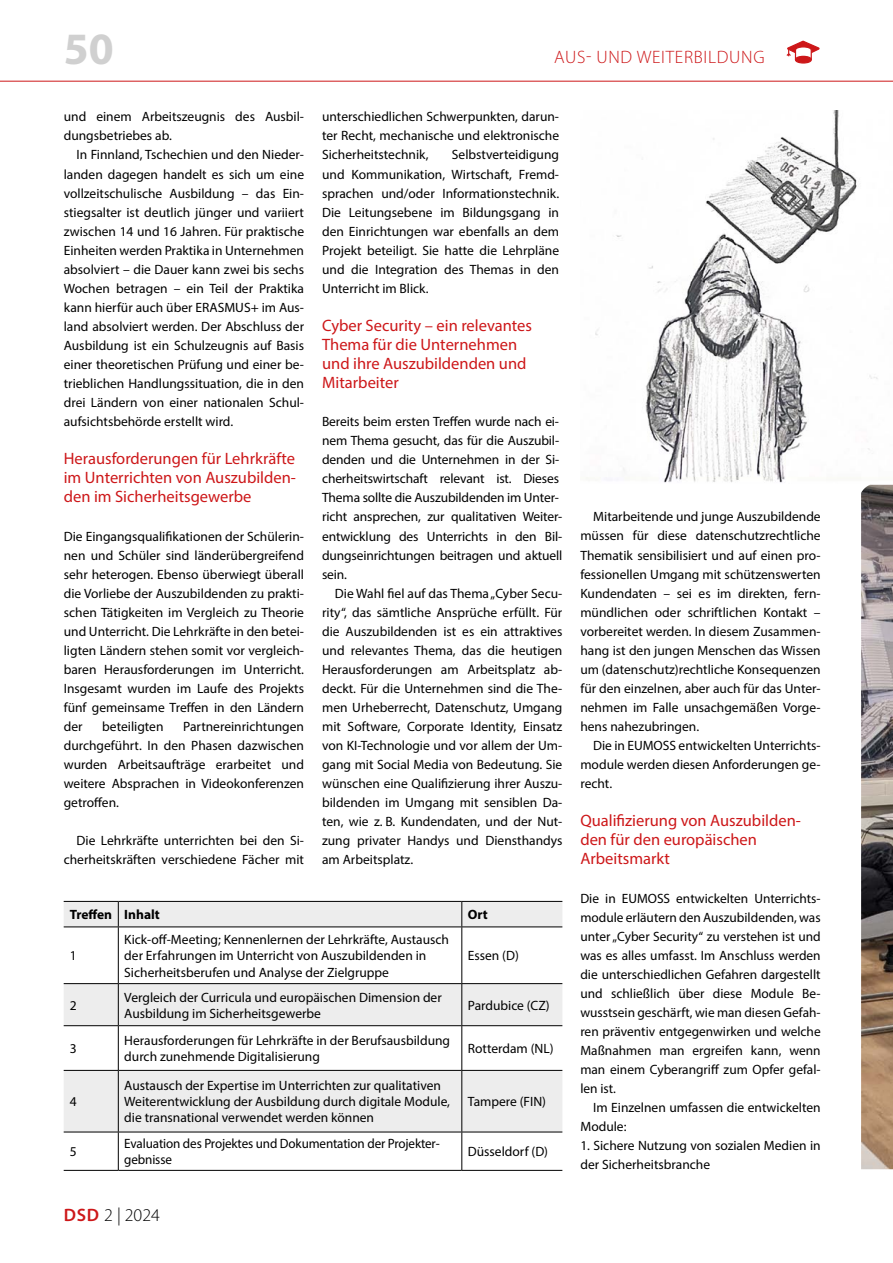
<style>
.page{position:relative;width:893px;height:1263px;background:#fff}
.page>*{position:absolute;margin:0;border:0;box-sizing:border-box;transform-origin:0 0}
.t1{font:700 45px "Myriad Pro";color:#d0d0d0}
.t2{font:300 18px "Myriad Pro";letter-spacing:.04em;color:#cd1719}
.t3{font:300 18px "Myriad Pro";color:#000}
.t4{font:16.5px/19px "Myriad Pro";color:#cd1719}
.t5{font:13.5px/19px "Myriad Pro";color:#000}
.t6{font:700 13.5px "Myriad Pro";color:#000}
.s1{font-weight:600;color:#cd1719}
</style>
<div class="page">
<hr style="left:0;top:81px;width:893px;height:1px;background:#cd1719">
<svg style="left:786px;top:41px;width:34px;height:23px"></svg>
<img style="left:586px;top:111px;width:292px;height:372px">
<img style="left:861px;top:485px;width:32px;height:684px">
<svg style="left:64px;top:902px;width:498px;height:230px;fill:#ededed"></svg>
<hr style="left:64px;top:901px;width:54px;height:1px;background:#000">
<hr style="left:118px;top:901px;width:344px;height:1px;background:#000">
<svg style="left:118px;top:902px;width:1px;height:24px"></svg>
<hr style="left:462px;top:901px;width:100px;height:1px;background:#000">
<svg style="left:461px;top:902px;width:1px;height:24px"></svg>
<hr style="left:64px;top:926px;width:54px;height:1px;background:#000">
<hr style="left:118px;top:926px;width:344px;height:1px;background:#000">
<hr style="left:118px;top:927px;width:1px;height:56px;background:#000">
<hr style="left:462px;top:926px;width:100px;height:1px;background:#000">
<hr style="left:461px;top:927px;width:1px;height:56px;background:#000">
<hr style="left:64px;top:983px;width:54px;height:1px;background:#000">
<hr style="left:118px;top:983px;width:344px;height:1px;background:#000">
<hr style="left:118px;top:984px;width:1px;height:41px;background:#000">
<hr style="left:462px;top:983px;width:100px;height:1px;background:#000">
<hr style="left:461px;top:984px;width:1px;height:41px;background:#000">
<hr style="left:64px;top:1025px;width:54px;height:1px;background:#000">
<hr style="left:118px;top:1025px;width:344px;height:1px;background:#000">
<hr style="left:118px;top:1026px;width:1px;height:44px;background:#000">
<hr style="left:462px;top:1025px;width:100px;height:1px;background:#000">
<hr style="left:461px;top:1026px;width:1px;height:44px;background:#000">
<hr style="left:64px;top:1070px;width:54px;height:1px;background:#000">
<hr style="left:118px;top:1070px;width:344px;height:1px;background:#000">
<hr style="left:118px;top:1071px;width:1px;height:61px;background:#000">
<hr style="left:462px;top:1070px;width:100px;height:1px;background:#000">
<hr style="left:461px;top:1071px;width:1px;height:61px;background:#000">
<hr style="left:64px;top:1132px;width:54px;height:1px;background:#000">
<hr style="left:118px;top:1132px;width:344px;height:1px;background:#000">
<hr style="left:118px;top:1132px;width:1px;height:38px;background:#000">
<hr style="left:462px;top:1132px;width:100px;height:1px;background:#000">
<hr style="left:461px;top:1132px;width:1px;height:38px;background:#000">
<hr style="left:64px;top:1170px;width:54px;height:1px;background:#000">
<hr style="left:118px;top:1170px;width:344px;height:1px;background:#000">
<hr style="left:462px;top:1170px;width:100px;height:1px;background:#000">
<h1 class="t1" style="left:64px;top:20px;width:51px">50</h1>
<h2 class="t2" style="left:554px;top:47px;width:212px">AUS- UND WEITERBILDUNG</h2>
<p class="t5" style="left:64px;top:107px;width:242px">und einem Arbeitszeugnis des Ausbil&shy;dungsbetriebes ab.</p>
<p class="t5" style="left:64px;top:145px;width:242px;text-align:justify;text-indent:13px">In Finnland, Tschechien und den Nieder&shy;landen dagegen handelt es sich um eine vollzeitschulische Ausbildung – das Ein&shy;stiegsalter ist deutlich jünger und variiert zwischen 14 und 16 Jahren. Für praktische Einheiten werden Praktika in Unternehmen absolviert – die Dauer kann zwei bis sechs Wochen betragen – ein Teil der Praktika kann hierfür auch über ERASMUS+ im Aus&shy;land absolviert werden. Der Abschluss der Ausbildung ist ein Schulzeugnis auf Basis einer theoretischen Prüfung und einer be&shy;trieblichen Handlungssituation, die in den drei Ländern von einer nationalen Schul&shy;aufsichtsbehörde erstellt wird.</p>
<p class="t4" style="left:64px;top:449px;width:234px;text-align:justify">Herausforderungen für Lehrkräfte im Unterrichten von Auszubilden&shy;den im Sicherheitsgewerbe</p>
<p class="t5" style="left:64px;top:526px;width:242px;text-align:justify">Die Eingangsqualifikationen der Schülerin&shy;nen und Schüler sind länderübergreifend sehr heterogen. Ebenso überwiegt überall die Vorliebe der Auszubildenden zu prakti&shy;schen Tätigkeiten im Vergleich zu Theorie und Unterricht. Die Lehrkräfte in den betei&shy;ligten Ländern stehen somit vor vergleich&shy;baren Herausforderungen im Unterricht.<br>Insgesamt wurden im Laufe des Projekts fünf gemeinsame Treffen in den Ländern der</p>
<p class="t5" style="left:64px;top:717px;width:242px;text-align:justify;text-indent:119px">Partnereinrichtungen durchgeführt. In den Phasen dazwischen wurden Arbeitsaufträge erarbeitet und weitere Absprachen in Videokonferenzen getroffen.</p>
<p class="t5" style="left:64px;top:831px;width:242px;text-align:right">Die Lehrkräfte unterrichten bei den Si&shy;cherheitskräften verschiedene Fächer mit</p>
<p class="t5" style="left:102px;top:717px;width:63px">beteiligten</p>
<p class="t5" style="left:322px;top:107px;width:239px;text-align:justify">unterschiedlichen Schwerpunkten, darun&shy;ter Recht, mechanische und elektronische Sicherheitstechnik,</p>
<p class="t5" style="left:322px;top:145px;width:239px;text-align:justify;text-indent:130px">Selbstverteidigung und Kommunikation, Wirtschaft, Fremd&shy;sprachen und/oder Informationstechnik.<br>Die Leitungsebene im Bildungsgang in den Einrichtungen war ebenfalls an dem Projekt beteiligt. Sie hatte die Lehrpläne und die Integration des Themas in den Unterricht im Blick.</p>
<p class="t4" style="left:322px;top:316px;width:212px">Cyber Security – ein relevantes<br>Thema für die Unternehmen und ihre Auszubildenden und<br>Mitarbeiter</p>
<p class="t5" style="left:322px;top:412px;width:242px">Bereits beim ersten Treffen wurde nach ei&shy;nem Thema gesucht, das für die Auszubil&shy;denden und die Unternehmen in der Si&shy;cherheitswirtschaft relevant ist. Dieses Thema sollte die Auszubildenden im Unter&shy;richt ansprechen, zur qualitativen Weiter&shy;entwicklung des Unterrichts in den Bil&shy;dungseinrichtungen beitragen und aktuell sein.</p>
<p class="t5" style="left:322px;top:583px;width:242px;text-align:justify;text-indent:13px">Die Wahl fiel auf das Thema „Cyber Secu&shy;rity“, das sämtliche Ansprüche erfüllt. Für die Auszubildenden ist es ein attraktives und relevantes Thema, das die heutigen Herausforderungen am Arbeitsplatz ab&shy;deckt. Für die Unternehmen sind die The&shy;men Urheberrecht, Datenschutz, Umgang mit Software, Corporate Identity, Einsatz von KI-Technologie und vor allem der Um&shy;gang mit Social Media von Bedeutung. Sie wünschen eine Qualifizierung ihrer Auszu&shy;bildenden im Umgang mit sensiblen Da&shy;ten, wie z. B. Kundendaten, und der Nut&shy;zung privater Handys und Diensthandys am Arbeitsplatz.</p>
<p class="t6" style="left:70px;top:906px;width:92px">Treffen Inhalt</p>
<p class="t6" style="left:468px;top:906px;width:22px">Ort</p>
<p class="t5" style="left:70px;top:946px;width:8px">1</p>
<p class="t5" style="left:124px;top:931px;width:326px;line-height:16.2px">Kick-off-Meeting; Kennenlernen der Lehrkräfte, Austausch der Erfahrungen im Unterricht von Auszubildenden in<br>Sicherheitsberufen und Analyse der Zielgruppe</p>
<p class="t5" style="left:468px;top:946px;width:53px">Essen (D)</p>
<p class="t5" style="left:70px;top:995px;width:8px">2</p>
<p class="t5" style="left:124px;top:989px;width:319px;line-height:16.2px">Vergleich der Curricula und europäischen Dimension der<br>Ausbildung im Sicherheitsgewerbe</p>
<p class="t5" style="left:468px;top:995px;width:83px">Pardubice (CZ)</p>
<p class="t5" style="left:70px;top:1039px;width:8px">3</p>
<p class="t5" style="left:124px;top:1032px;width:327px;line-height:16.2px">Herausforderungen für Lehrkräfte in der Berufsausbildung durch zunehmende Digitalisierung</p>
<p class="t5" style="left:468px;top:1039px;width:87px">Rotterdam (NL)</p>
<p class="t5" style="left:70px;top:1092px;width:8px">4</p>
<p class="t5" style="left:124px;top:1077px;width:327px;line-height:16.2px">Austausch der Expertise im Unterrichten zur qualitativen<br>Weiterentwicklung der Ausbildung durch digitale Module, die transnational verwendet werden können</p>
<p class="t5" style="left:468px;top:1092px;width:80px">Tampere (FIN)</p>
<p class="t5" style="left:70px;top:1142px;width:8px">5</p>
<p class="t5" style="left:124px;top:1135px;width:317px;line-height:16.2px">Evaluation des Projektes und Dokumentation der Projekter&shy;gebnisse</p>
<p class="t5" style="left:468px;top:1142px;width:82px">Düsseldorf (D)</p>
<h2 class="t3" style="left:64px;top:1205px;width:98px"><span class="s1">DSD</span> 2 | 2024</h2>
<p class="t5" style="left:580px;top:507px;width:242px;text-align:justify;text-indent:13px">Mitarbeitende und junge Auszubildende müssen für diese datenschutzrechtliche Thematik sensibilisiert und auf einen pro&shy;fessionellen Umgang mit schützenswerten Kundendaten – sei es im direkten, fern&shy;mündlichen oder schriftlichen Kontakt – vorbereitet werden. In diesem Zusammen&shy;hang ist den jungen Menschen das Wissen um (datenschutz)rechtliche Konsequenzen für den einzelnen, aber auch für das Unter&shy;nehmen im Falle unsachgemäßen Vorge&shy;hens nahezubringen.</p>
<p class="t5" style="left:580px;top:736px;width:242px;text-align:justify;text-indent:13px">Die in EUMOSS entwickelten Unterrichts&shy;module werden diesen Anforderungen ge&shy;recht.</p>
<p class="t4" style="left:580px;top:811px;width:222px">Qualifizierung von Auszubilden&shy;den für den europäischen<br>Arbeitsmarkt</p>
<p class="t5" style="left:580px;top:888px;width:242px;text-align:justify">Die in EUMOSS entwickelten Unterrichts&shy;module erläutern den Auszubildenden, was unter „Cyber Security“ zu verstehen ist und was es alles umfasst. Im Anschluss werden die unterschiedlichen Gefahren dargestellt und schließlich über diese Module Be&shy;wusstsein geschärft, wie man diesen Gefah&shy;ren präventiv entgegenwirken und welche Maßnahmen man ergreifen kann, wenn man einem Cyberangriff zum Opfer gefal&shy;len ist.</p>
<p class="t5" style="left:580px;top:1098px;width:242px;text-indent:13px">Im Einzelnen umfassen die entwickelten<br>Module:</p>
<p class="t5" style="left:580px;top:1136px;width:242px">1. Sichere Nutzung von sozialen Medien in der Sicherheitsbranche</p>
</div>
